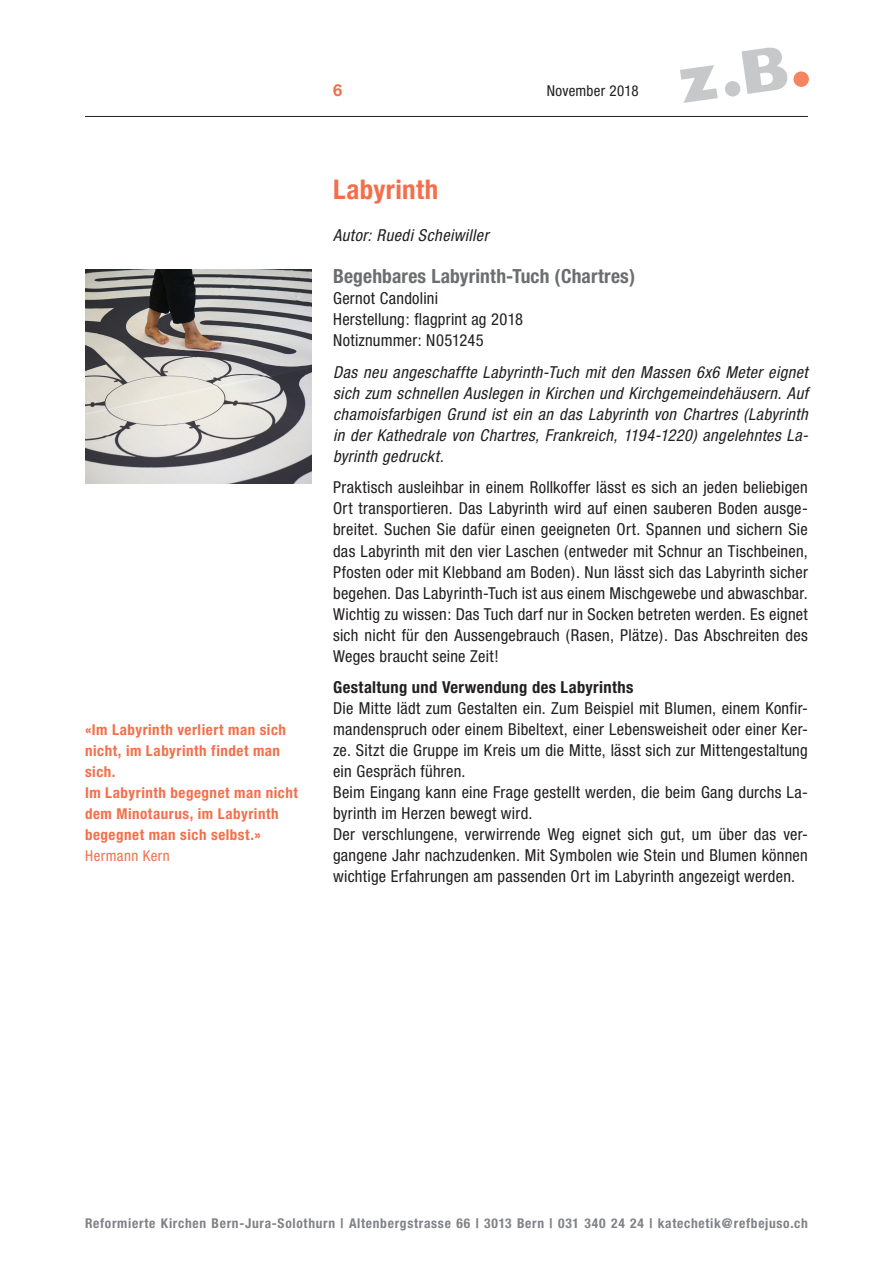
<style>
.page{position:relative;width:893px;height:1263px;background:#fff}
.page>*{position:absolute;margin:0;border:0;box-sizing:border-box;transform-origin:0 0}
.Titel_1{font:700 condensed 27px "Helvetica Neue";letter-spacing:.02em;color:#f36f4a}
.Titel_3_grau{font:700 condensed 19.5px "Helvetica Neue";letter-spacing:.01em;color:#6c6d70}
.Text_z_B{font:condensed 16.5px/21px "Helvetica Neue";letter-spacing:.015em;color:#231f20;text-align:justify}
.Text_z_B__kursiv{font:italic condensed 16.5px/21px "Helvetica Neue LT Pro";letter-spacing:.025em;color:#231f20;text-align:justify}
.Text_z_B__bold{font:700 condensed 16.5px "Helvetica Neue";letter-spacing:.025em;color:#231f20}
.t1{font:700 16.5px "Helvetica Neue";color:#f36f4a}
.Spalte_links{font:700 condensed 15px/21px "Helvetica Neue";letter-spacing:.035em;color:#f36f4a}
.t2{font:condensed 15px "Helvetica Neue";letter-spacing:.015em;color:#231f20}
.Spalte_links-2{font:condensed 15px "Helvetica Neue";letter-spacing:.03em;color:#f36f4a}
.t3{font:700 condensed 13.5px "Helvetica Neue";letter-spacing:.055em;color:#808285}
</style>
<div class="page">
<hr style="left:85px;top:116px;width:723px;height:1px;background:#231f20">
<img style="left:85px;top:269px;width:227px;height:214px">
<svg style="left:680px;top:47px;width:129px;height:56px"></svg>
<p class="Spalte_links" style="left:85px;top:719px;width:203px">«Im Labyrinth verliert man sich nicht, im Labyrinth findet man sich.</p>
<p class="Spalte_links" style="left:85px;top:782px;width:214px">Im Labyrinth begegnet man nicht dem Minotaurus, im Labyrinth begegnet man sich selbst.»</p>
<p class="Spalte_links-2" style="left:85px;top:847px;width:86px">Hermann Kern</p>
<p class="t1" style="left:333px;top:80px;width:11px">6</p>
<p class="t2" style="left:547px;top:82px;width:93px">November 2018</p>
<p class="Titel_1" style="left:333px;top:173px;width:107px">Labyrinth</p>
<p class="Text_z_B__kursiv" style="left:333px;top:225px;width:157px">Autor: Ruedi Scheiwiller</p>
<p class="Titel_3_grau" style="left:333px;top:265px;width:304px">Begehbares Labyrinth-Tuch (Chartres)</p>
<p class="Text_z_B" style="left:333px;top:288px;width:106px">Gernot Candolini</p>
<p class="Text_z_B" style="left:333px;top:309px;width:191px">Herstellung: flagprint ag 2018</p>
<p class="Text_z_B" style="left:333px;top:330px;width:152px">Notiznummer: N051245</p>
<p class="Text_z_B__kursiv" style="left:333px;top:361px;width:477px">Das neu angeschaffte Labyrinth-Tuch mit den Massen 6x6 Meter eignet sich zum schnellen Auslegen in Kirchen und Kirchgemeindehäusern. Auf chamoisfarbigen Grund ist ein an das Labyrinth von Chartres (Labyrinth in der Kathedrale von Chartres, Frankreich, 1194-1220) angelehntes La&shy;byrinth gedruckt.</p>
<p class="Text_z_B" style="left:333px;top:477px;width:476px">Praktisch ausleihbar in einem Rollkoffer lässt es sich an jeden beliebigen Ort transportieren. Das Labyrinth wird auf einen sauberen Boden ausge&shy;breitet. Suchen Sie dafür einen geeigneten Ort. Spannen und sichern Sie das Labyrinth mit den vier Laschen (entweder mit Schnur an Tischbeinen, Pfosten oder mit Klebband am Boden). Nun lässt sich das Labyrinth sicher begehen. Das Labyrinth-Tuch ist aus einem Mischgewebe und abwaschbar.<br>Wichtig zu wissen: Das Tuch darf nur in Socken betreten werden. Es eignet sich nicht für den Aussengebrauch (Rasen, Plätze). Das Abschreiten des Weges braucht seine Zeit!</p>
<p class="Text_z_B__bold" style="left:333px;top:677px;width:302px">Gestaltung und Verwendung des Labyrinths</p>
<p class="Text_z_B" style="left:333px;top:697px;width:476px">Die Mitte lädt zum Gestalten ein. Zum Beispiel mit Blumen, einem Konfir&shy;mandenspruch oder einem Bibeltext, einer Lebensweisheit oder einer Ker&shy;ze. Sitzt die Gruppe im Kreis um die Mitte, lässt sich zur Mittengestaltung ein Gespräch führen.</p>
<p class="Text_z_B" style="left:333px;top:781px;width:476px">Beim Eingang kann eine Frage gestellt werden, die beim Gang durchs La&shy;byrinth im Herzen bewegt wird.</p>
<p class="Text_z_B" style="left:333px;top:823px;width:476px">Der verschlungene, verwirrende Weg eignet sich gut, um über das ver&shy;gangene Jahr nachzudenken. Mit Symbolen wie Stein und Blumen können wichtige Erfahrungen am passenden Ort im Labyrinth angezeigt werden.</p>
<p class="t3" style="left:85px;top:1215px;width:724px">Reformierte Kirchen Bern-Jura-Solothurn | Altenbergstrasse 66 | 3013 Bern | 031 340 24 24 | katechetik@refbejuso.ch</p>
</div>
